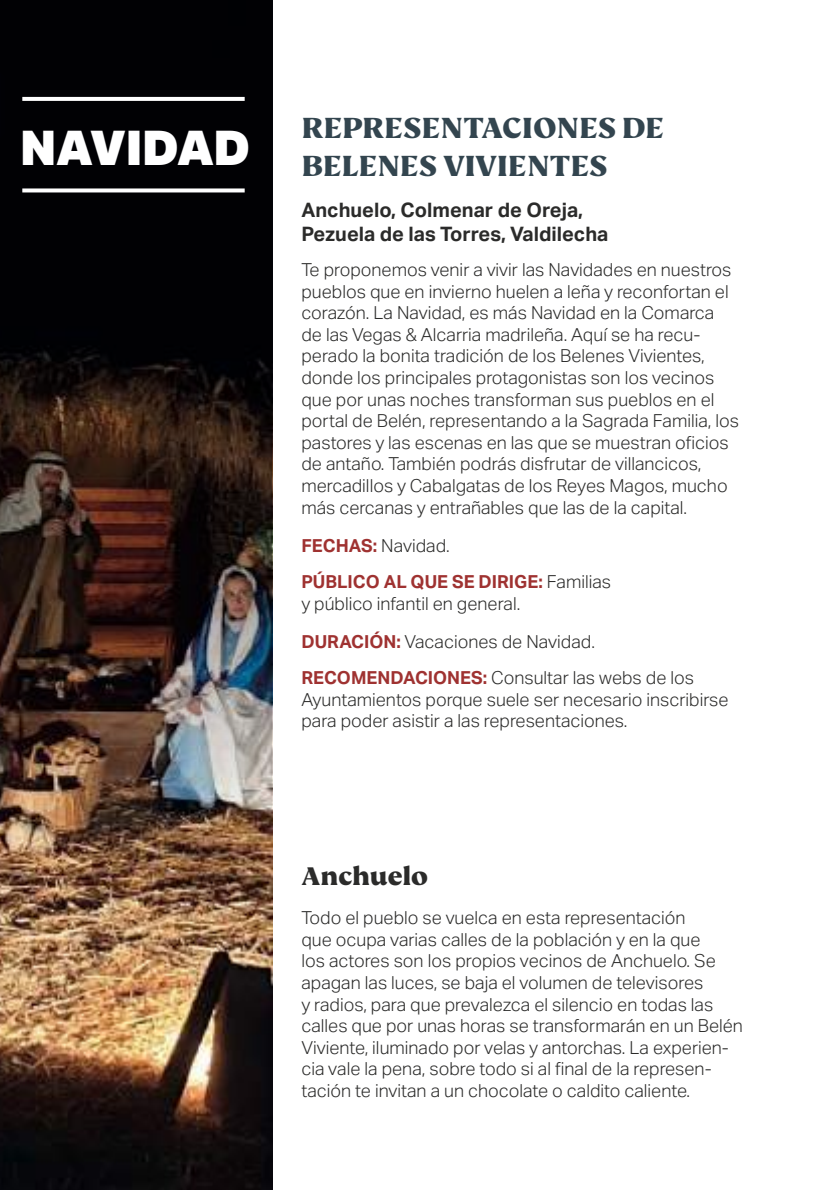
<style>
.page{position:relative;width:832px;height:1190px;background:#fff}
.page>*{position:absolute;margin:0;border:0;box-sizing:border-box;transform-origin:0 0}
.t1{font:900 48px "Aktiv Grotesk";letter-spacing:-.015em;color:#fff}
.t2{font:800 32px/38.4px "FS Kim";letter-spacing:-.01em;color:#33454f}
.t3{font:800 28px "FS Kim";letter-spacing:-.01em;color:#2b2b2a}
.t4{font:700 20px/24px "Aktiv Grotesk";color:#2b2b2a}
.t5{font:300 18px/21.6px "Aktiv Grotesk";color:#2b2b2a}
.t6{font:700 18px/36px "Aktiv Grotesk";color:#9f3231}
.s1{font-weight:300;color:#2b2b2a}
.s2{font-weight:700;color:#9f3231}
</style>
<div class="page">
<img style="left:0;top:0;width:273px;height:1190px">
<h1 class="t1" style="left:20px;top:116px;width:231px">NAVIDAD</h1>
<h2 class="t2" style="left:301px;top:109px;width:364px">REPRESENTACIONES DE<br>BELENES VIVIENTES</h2>
<p class="t4" style="left:301px;top:198px;width:308px">Anchuelo, Colmenar de Oreja,<br>Pezuela de las Torres, Valdilecha</p>
<p class="t5" style="left:301px;top:259px;width:439px">Te proponemos venir a vivir las Navidades en nuestros pueblos que en invierno huelen a leña y reconfortan el corazón. La Navidad, es más Navidad en la Comarca de las Vegas &amp; Alcarria madrileña. Aquí se ha recu&shy;perado la bonita tradición de los Belenes Vivientes, donde los principales protagonistas son los vecinos que por unas noches transforman sus pueblos en el portal de Belén, representando a la Sagrada Familia, los pastores y las escenas en las que se muestran oficios de antaño. También podrás disfrutar de villancicos, mercadillos y Cabalgatas de los Reyes Magos, mucho más cercanas y entrañables que las de la capital.</p>
<p class="t6" style="left:301px;top:527px;width:311px">FECHAS: <span class="s1">Navidad.<br></span>PÚBLICO AL QUE SE DIRIGE: <span class="s1">Familias</span></p>
<p class="t5" style="left:301px;top:584px;width:295px;line-height:38.4px">y público infantil en general.<br><span class="s2">DURACIÓN:</span> Vacaciones de Navidad.</p>
<p class="t5" style="left:301px;top:667px;width:428px"><span class="s2">RECOMENDACIONES:</span> Consultar las webs de los<br>Ayuntamientos porque suele ser necesario inscribirse para poder asistir a las representaciones.</p>
<h3 class="t3" style="left:301px;top:860px;width:128px">Anchuelo</h3>
<p class="t5" style="left:301px;top:907px;width:442px">Todo el pueblo se vuelca en esta representación<br>que ocupa varias calles de la población y en la que<br>los actores son los propios vecinos de Anchuelo. Se apagan las luces, se baja el volumen de televisores<br>y radios, para que prevalezca el silencio en todas las calles que por unas horas se transformarán en un Belén Viviente, iluminado por velas y antorchas. La experien&shy;cia vale la pena, sobre todo si al final de la represen&shy;tación te invitan a un chocolate o caldito caliente.</p>
</div>
